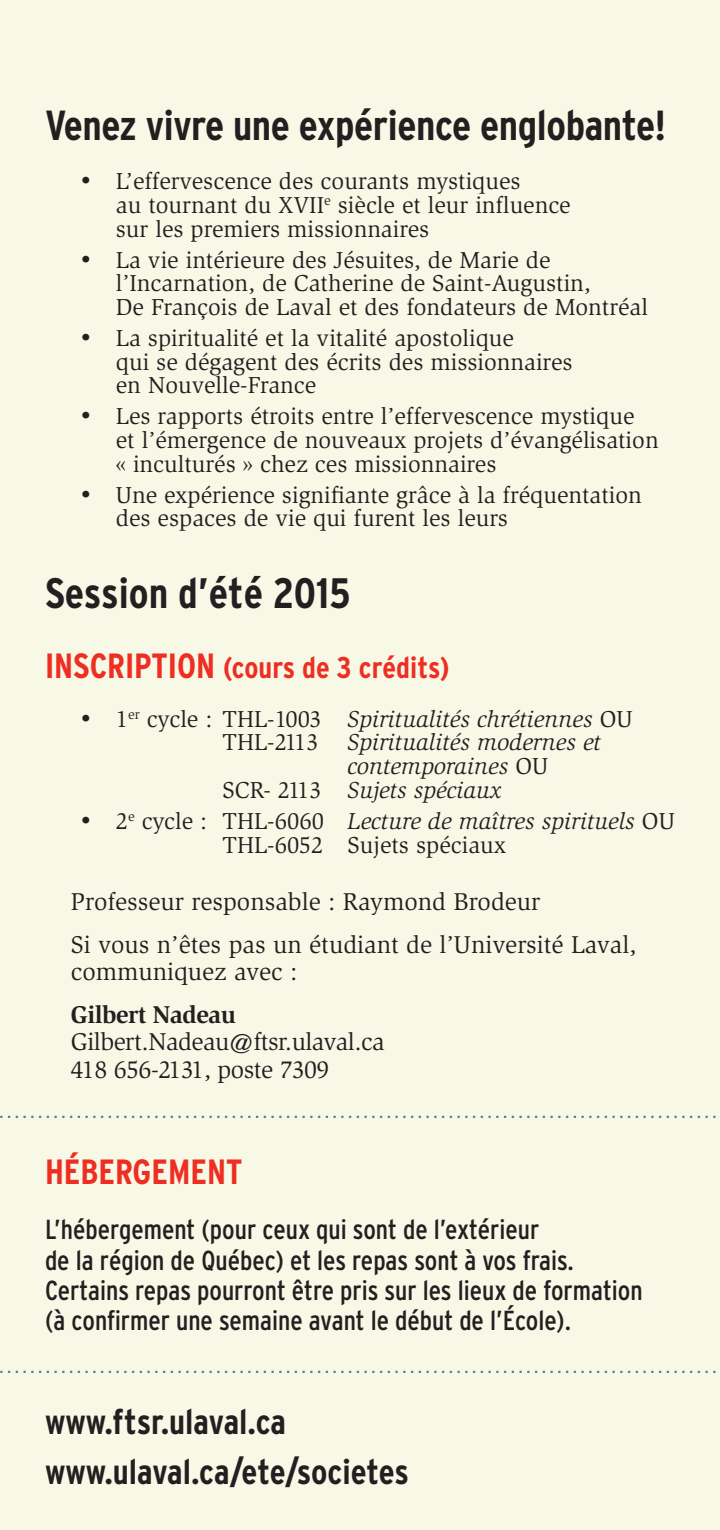
<style>
.page{position:relative;width:720px;height:1530px;background:#f7f8e6}
.page>*{position:absolute;margin:0;border:0;box-sizing:border-box;transform-origin:0 0}
.t1{font:700 condensed 42.5px "Interstate";color:#231f20}
.t2{font:700 condensed 42px "Interstate";letter-spacing:-.01em;color:#231f20}
.t3{font:700 condensed 35px "Interstate";color:#231f20}
.t4{font:700 condensed 35px "Interstate";color:#ee2e22}
.t5{font:700 condensed 30px "Interstate";color:#ee2e22}
.t6{font:condensed 27.5px/30.2px "Interstate";color:#231f20}
.Nouveau_tx_puce{font:25px/27.5px "Slimbach";color:#231f20}
.Nouveau_tx_puce-2{font:25px/27.5px "Slimbach";letter-spacing:-.02em;color:#231f20}
.t7{font:23.75px/23.8px "Slimbach";color:#231f20}
.t8{font:italic 23.75px "Slimbach";color:#231f20}
.s1{font-size:35px}
.s2{font-style:normal}
.s3{font-style:italic}
.s4{font-weight:700}
</style>
<div class="page">
<svg style="left:0;top:1116px;width:716px;height:2px"></svg>
<svg style="left:0;top:1371px;width:716px;height:2px"></svg>
<p class="t2" style="left:45px;top:102px;width:623px">Venez vivre une expérience englobante!</p>
<p class="t7" style="left:116px;top:170px;width:456px;text-indent:-35px">• L’effervescence des courants mystiques<br>au tournant du XVII<sup>e</sup> siècle et leur influence sur les premiers missionnaires</p>
<p class="t7" style="left:116px;top:248px;width:534px;text-indent:-35px">• La vie intérieure des Jésuites, de Marie de l’Incarnation, de Catherine de Saint-Augustin,<br>De François de Laval et des fondateurs de Montréal</p>
<p class="t7" style="left:116px;top:326px;width:458px;text-indent:-35px">• La spiritualité et la vitalité apostolique<br>qui se dégagent des écrits des missionnaires en Nouvelle-France</p>
<p class="t7" style="left:116px;top:405px;width:544px;text-indent:-35px">• Les rapports étroits entre l’effervescence mystique et l’émergence de nouveaux projets d’évangélisation « inculturés » chez ces missionnaires</p>
<p class="t7" style="left:116px;top:483px;width:527px;text-indent:-35px">• Une expérience signifiante grâce à la fréquentation des espaces de vie qui furent les leurs</p>
<p class="t1" style="left:45px;top:569px;width:307px">Session d’été 2015</p>
<p class="t5" style="left:45px;top:651px;width:406px"><span class="s1">INSCRIPTION</span> (cours de 3 crédits)</p>
<p class="t8" style="left:80px;top:705px;width:554px">• <span class="s2">1</span><sup>er</sup> <span class="s2">cycle : THL-1003</span> Spiritualités chrétiennes <span class="s2">OU</span></p>
<p class="t8" style="left:223px;top:729px;width:380px"><span class="s2">THL-2113</span> Spiritualités modernes et</p>
<p class="t8" style="left:348px;top:753px;width:202px">contemporaines <span class="s2">OU</span></p>
<p class="t8" style="left:223px;top:776px;width:281px"><span class="s2">SCR- 2113</span> Sujets spéciaux</p>
<p class="t7" style="left:223px;top:810px;width:454px;text-indent:-142px">• 2<sup>e</sup> cycle : THL-6060 <span class="s3">Lecture de maîtres spirituels</span> OU<br>THL-6052 Sujets spéciaux</p>
<p class="Nouveau_tx_puce" style="left:71px;top:888px;width:471px">Professeur responsable : Raymond Brodeur</p>
<p class="Nouveau_tx_puce" style="left:71px;top:931px;width:567px">Si vous n’êtes pas un étudiant de l’Université Laval, communiquez avec :</p>
<p class="Nouveau_tx_puce-2" style="left:71px;top:1001px;width:315px"><span class="s4">Gilbert Nadeau<br></span>Gilbert.Nadeau@ftsr.ulaval.ca<br>418 656-2131, poste 7309</p>
<p class="t4" style="left:45px;top:1152px;width:199px">HÉBERGEMENT</p>
<p class="t6" style="left:45px;top:1214px;width:599px">L’hébergement (pour ceux qui sont de l’extérieur<br>de la région de Québec) et les repas sont à vos frais.<br>Certains repas pourront être pris sur les lieux de formation (à confirmer une semaine avant le début de l’École).</p>
<p class="t3" style="left:45px;top:1402px;width:243px">www.ftsr.ulaval.ca</p>
<p class="t3" style="left:45px;top:1452px;width:366px">www.ulaval.ca/ete/societes</p>
</div>
